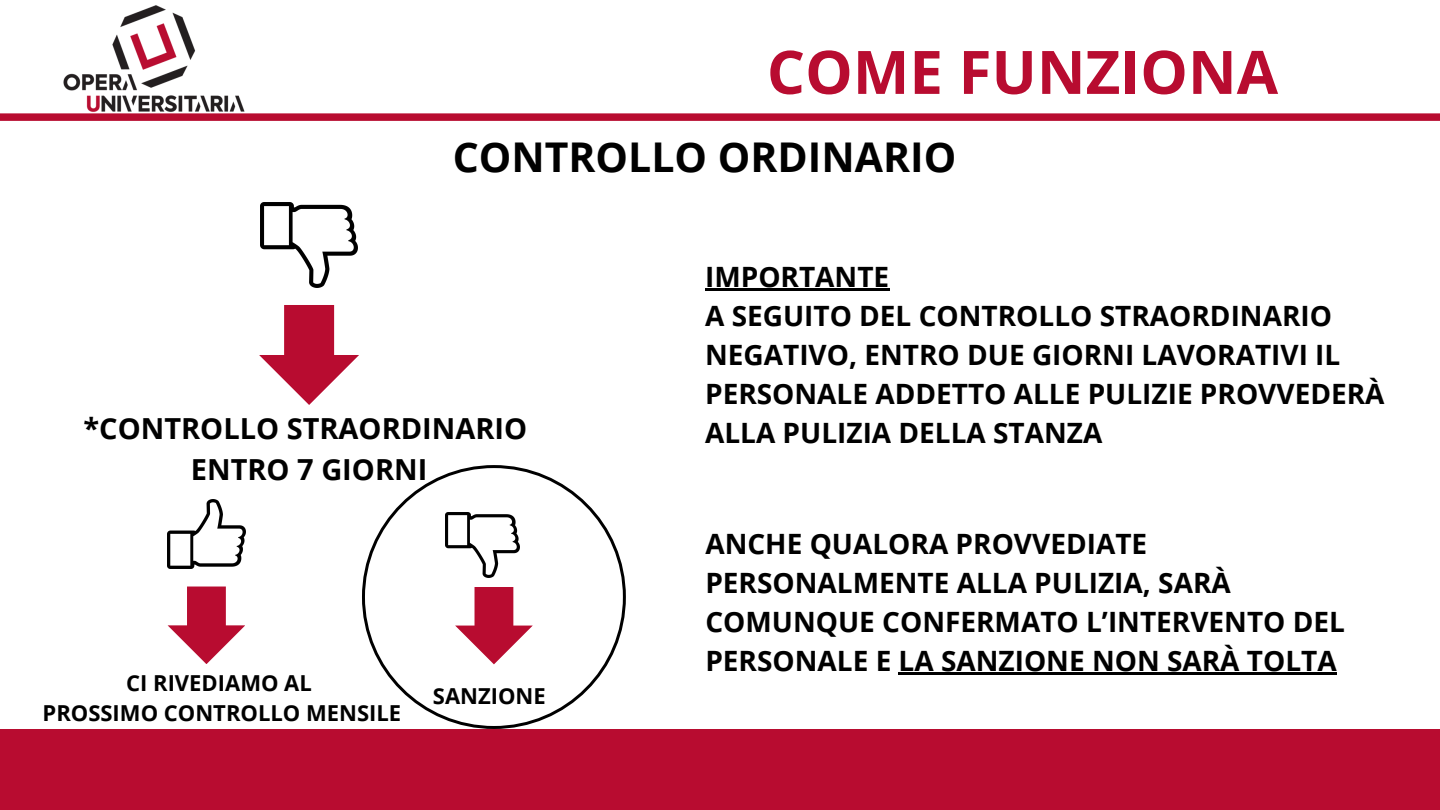
<style>
.page{position:relative;width:1440px;height:810px;background:#fff}
.page>*{position:absolute;margin:0;border:0;box-sizing:border-box;transform-origin:0 0}
.t1{font:700 60px "Open Sans";color:#b80c30}
.t2{font:700 41px "Open Sans";color:#000}
.t3{font:700 29px/40.5px "Open Sans";color:#000;text-align:center}
.t4{font:700 28px/39px "Open Sans";color:#000}
.t5{font:700 22px "Open Sans";color:#000}
</style>
<div class="page">
<img style="left:63px;top:5px;width:182px;height:107px">
<div style="left:0;top:113px;width:1440px;height:8px;background:#b80c30"></div>
<div style="left:0;top:729px;width:1440px;height:81px;background:#b80c30"></div>
<svg style="left:259px;top:305px;width:100px;height:100px"></svg>
<img style="left:261px;top:202px;width:96px;height:85px">
<svg style="left:168px;top:587px;width:77px;height:77px"></svg>
<img style="left:168px;top:499px;width:78px;height:69px">
<svg style="left:362px;top:465px;width:264px;height:264px"></svg>
<hr style="left:705px;top:288px;width:184px;height:2px;background:#000">
<hr style="left:899px;top:672px;width:438px;height:3px;background:#000">
<p class="t1" style="left:767px;top:30px;width:513px">COME FUNZIONA</p>
<h1 class="t2" style="left:453px;top:128px;width:505px">CONTROLLO ORDINARIO</h1>
<p class="t3" style="left:83px;top:408px;width:445px">*CONTROLLO STRAORDINARIO<br>ENTRO 7 GIORNI</p>
<h2 class="t5" style="left:126px;top:667px;width:187px">CI RIVEDIAMO AL</h2>
<p class="t5" style="left:43px;top:698px;width:360px">PROSSIMO CONTROLLO MENSILE</p>
<h3 class="t5" style="left:433px;top:680px;width:114px">SANZIONE</h3>
<h3 class="t4" style="left:705px;top:256px;width:681px">IMPORTANTE<br>A SEGUITO DEL CONTROLLO STRAORDINARIO<br>NEGATIVO, ENTRO DUE GIORNI LAVORATIVI IL<br>PERSONALE ADDETTO ALLE PULIZIE PROVVEDERÀ<br>ALLA PULIZIA DELLA STANZA</h3>
<p class="t4" style="left:705px;top:524px;width:641px">ANCHE QUALORA PROVVEDIATE PERSONALMENTE ALLA PULIZIA, SARÀ COMUNQUE CONFERMATO L’INTERVENTO DEL PERSONALE E LA SANZIONE NON SARÀ TOLTA</p>
</div>
